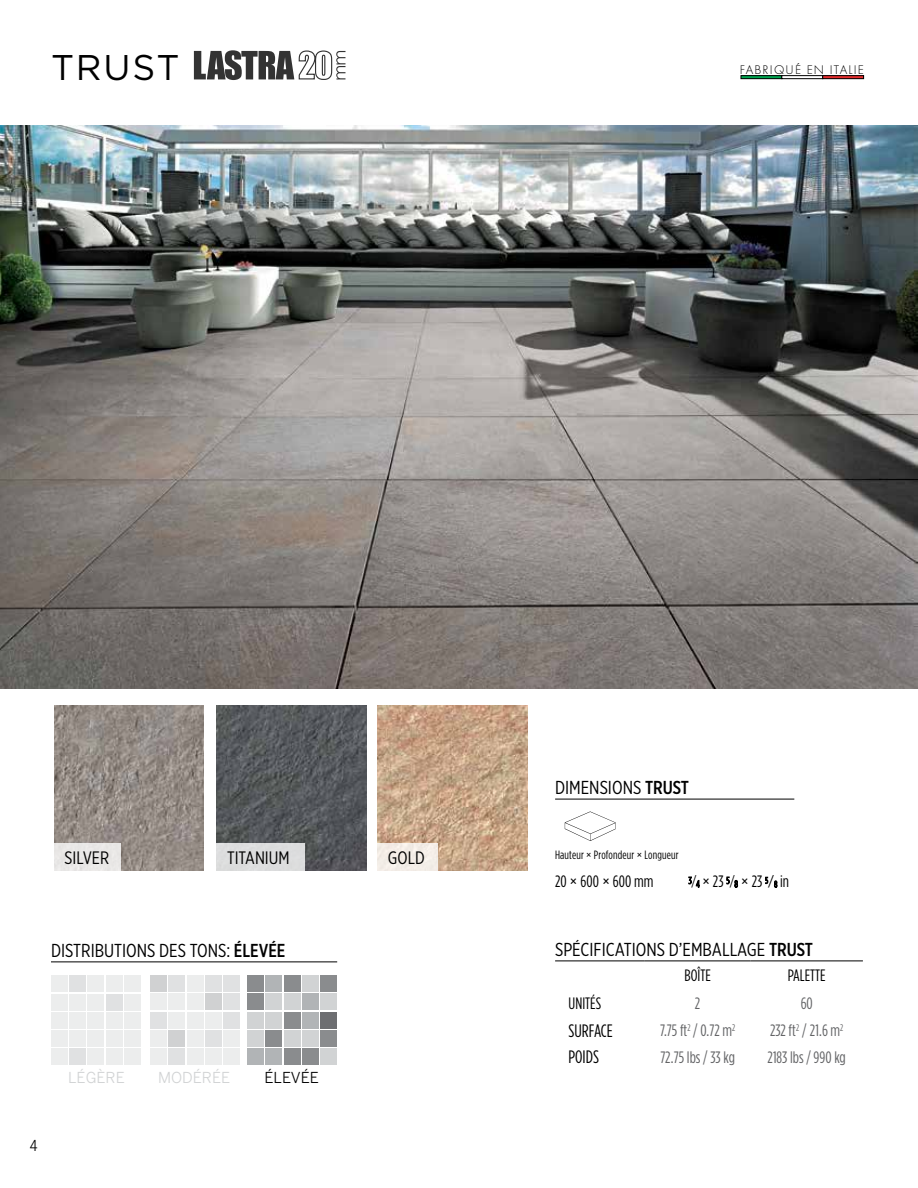
<style>
.page{position:relative;width:918px;height:1188px;background:#fff}
.page>*{position:absolute;margin:0;border:0;box-sizing:border-box;transform-origin:0 0}
.t1{font:35.7px "Gotham";letter-spacing:.05em;color:#000}
.t2{font:18.75px "Gotham X Narrow";color:#000}
.t3{font:18px "Gotham X Narrow";color:#000}
.t4{font:18px "Gotham Condensed";color:#000}
.t5{font:16.5px "Gotham Condensed";color:#636466}
.t6{font:16.5px "Gotham Condensed";color:#000}
.t7{font:16.5px "Gotham Condensed";color:#000;scale:.85 1}
.t8{font:15px "Benton Sans";color:#d1d3d4}
.t9{font:15px "Benton Sans";color:#000}
.t10{font:15px "Benton Sans Cond";color:#000}
.t11{font:300 13.05px "Futura T";letter-spacing:.09em;color:#000}
.t12{font:12px "Gotham Condensed";letter-spacing:.015em;color:#000}
.s1{font-weight:500}
.s2{font-family:"Gotham X Narrow"}
.s3{font-size:9.9px}
.s4{font-size:9.15px}
</style>
<div class="page">
<img style="left:0;top:125px;width:918px;height:563px">
<svg style="left:194px;top:50px;width:152px;height:30px"></svg>
<hr style="left:51px;top:962px;width:286px;height:1px;background:#000">
<div style="left:51px;top:975px;width:17px;height:17px;background:#eceded"></div>
<div style="left:69px;top:975px;width:17px;height:17px;background:#e0e1e2"></div>
<div style="left:88px;top:975px;width:16px;height:17px;background:#eceded"></div>
<div style="left:106px;top:975px;width:17px;height:17px;background:#eceded"></div>
<div style="left:124px;top:975px;width:17px;height:17px;background:#eceded"></div>
<div style="left:51px;top:994px;width:17px;height:17px;background:#eceded"></div>
<div style="left:69px;top:994px;width:17px;height:17px;background:#eceded"></div>
<div style="left:88px;top:994px;width:16px;height:17px;background:#eceded"></div>
<div style="left:106px;top:994px;width:17px;height:17px;background:#e0e1e2"></div>
<div style="left:124px;top:994px;width:17px;height:17px;background:#eceded"></div>
<div style="left:51px;top:1012px;width:17px;height:17px;background:#eceded"></div>
<div style="left:69px;top:1012px;width:17px;height:17px;background:#eceded"></div>
<div style="left:88px;top:1012px;width:16px;height:17px;background:#eceded"></div>
<div style="left:106px;top:1012px;width:17px;height:17px;background:#eceded"></div>
<div style="left:124px;top:1012px;width:17px;height:17px;background:#eceded"></div>
<div style="left:51px;top:1030px;width:17px;height:17px;background:#eceded"></div>
<div style="left:69px;top:1030px;width:17px;height:17px;background:#eceded"></div>
<div style="left:88px;top:1030px;width:16px;height:17px;background:#eceded"></div>
<div style="left:106px;top:1030px;width:17px;height:17px;background:#eceded"></div>
<div style="left:124px;top:1030px;width:17px;height:17px;background:#eceded"></div>
<div style="left:51px;top:1048px;width:17px;height:17px;background:#eceded"></div>
<div style="left:69px;top:1048px;width:17px;height:17px;background:#e0e1e2"></div>
<div style="left:88px;top:1048px;width:16px;height:17px;background:#eceded"></div>
<div style="left:106px;top:1048px;width:17px;height:17px;background:#eceded"></div>
<div style="left:124px;top:1048px;width:17px;height:17px;background:#eceded"></div>
<div style="left:150px;top:975px;width:17px;height:17px;background:#d0d1d2"></div>
<div style="left:168px;top:975px;width:17px;height:17px;background:#e0e1e2"></div>
<div style="left:187px;top:975px;width:17px;height:17px;background:#eceded"></div>
<div style="left:205px;top:975px;width:17px;height:17px;background:#e0e1e2"></div>
<div style="left:223px;top:975px;width:17px;height:17px;background:#e0e1e2"></div>
<div style="left:150px;top:993px;width:17px;height:17px;background:#eceded"></div>
<div style="left:168px;top:993px;width:17px;height:17px;background:#eceded"></div>
<div style="left:187px;top:993px;width:17px;height:17px;background:#eceded"></div>
<div style="left:205px;top:993px;width:17px;height:17px;background:#d0d1d2"></div>
<div style="left:223px;top:993px;width:17px;height:17px;background:#e0e1e2"></div>
<div style="left:150px;top:1012px;width:17px;height:17px;background:#e0e1e2"></div>
<div style="left:168px;top:1012px;width:17px;height:17px;background:#eceded"></div>
<div style="left:187px;top:1012px;width:17px;height:17px;background:#eceded"></div>
<div style="left:205px;top:1012px;width:17px;height:17px;background:#eceded"></div>
<div style="left:223px;top:1012px;width:17px;height:17px;background:#e0e1e2"></div>
<div style="left:150px;top:1030px;width:17px;height:17px;background:#eceded"></div>
<div style="left:168px;top:1030px;width:17px;height:17px;background:#d0d1d2"></div>
<div style="left:187px;top:1030px;width:17px;height:17px;background:#eceded"></div>
<div style="left:205px;top:1030px;width:17px;height:17px;background:#e0e1e2"></div>
<div style="left:223px;top:1030px;width:17px;height:17px;background:#eceded"></div>
<div style="left:150px;top:1048px;width:17px;height:17px;background:#eceded"></div>
<div style="left:168px;top:1048px;width:17px;height:17px;background:#e0e1e2"></div>
<div style="left:187px;top:1048px;width:17px;height:17px;background:#eceded"></div>
<div style="left:205px;top:1048px;width:17px;height:17px;background:#eceded"></div>
<div style="left:223px;top:1048px;width:17px;height:17px;background:#eceded"></div>
<div style="left:247px;top:975px;width:17px;height:17px;background:#8a8c8e"></div>
<div style="left:266px;top:975px;width:16px;height:17px;background:#b1b4b6"></div>
<div style="left:284px;top:975px;width:17px;height:17px;background:#8a8c8e"></div>
<div style="left:302px;top:975px;width:17px;height:17px;background:#d1d3d4"></div>
<div style="left:320px;top:975px;width:17px;height:17px;background:#8a8c8e"></div>
<div style="left:247px;top:993px;width:17px;height:17px;background:#8a8c8e"></div>
<div style="left:266px;top:993px;width:16px;height:17px;background:#d1d3d4"></div>
<div style="left:284px;top:993px;width:17px;height:17px;background:#d1d3d4"></div>
<div style="left:302px;top:993px;width:17px;height:17px;background:#b1b4b6"></div>
<div style="left:320px;top:993px;width:17px;height:17px;background:#d1d3d4"></div>
<div style="left:247px;top:1012px;width:17px;height:17px;background:#d1d3d4"></div>
<div style="left:266px;top:1012px;width:16px;height:17px;background:#d1d3d4"></div>
<div style="left:284px;top:1012px;width:17px;height:17px;background:#8a8c8e"></div>
<div style="left:302px;top:1012px;width:17px;height:17px;background:#b1b4b6"></div>
<div style="left:320px;top:1012px;width:17px;height:17px;background:#6d6e71"></div>
<div style="left:247px;top:1030px;width:17px;height:17px;background:#d1d3d4"></div>
<div style="left:266px;top:1030px;width:16px;height:17px;background:#8a8c8e"></div>
<div style="left:284px;top:1030px;width:17px;height:17px;background:#d1d3d4"></div>
<div style="left:302px;top:1030px;width:17px;height:17px;background:#d1d3d4"></div>
<div style="left:320px;top:1030px;width:17px;height:17px;background:#8a8c8e"></div>
<div style="left:247px;top:1048px;width:17px;height:17px;background:#b1b4b6"></div>
<div style="left:266px;top:1048px;width:16px;height:17px;background:#b1b4b6"></div>
<div style="left:284px;top:1048px;width:17px;height:17px;background:#8a8c8e"></div>
<div style="left:302px;top:1048px;width:17px;height:17px;background:#8a8c8e"></div>
<div style="left:320px;top:1048px;width:17px;height:17px;background:#d1d3d4"></div>
<img style="left:54px;top:706px;width:150px;height:165px">
<img style="left:216px;top:706px;width:150px;height:165px">
<img style="left:377px;top:706px;width:150px;height:165px">
<div style="left:377px;top:843px;width:61px;height:28px;background:#f3ede7"></div>
<div style="left:216px;top:843px;width:89px;height:28px;background:#dcddde"></div>
<div style="left:54px;top:843px;width:67px;height:28px;background:#e9e7e7"></div>
<div style="left:741px;top:75px;width:41px;height:4px;border:1px solid #000"></div>
<div style="left:782px;top:75px;width:41px;height:4px;border:1px solid #000"></div>
<div style="left:823px;top:75px;width:41px;height:4px;border:1px solid #000"></div>
<hr style="left:555px;top:799px;width:239px;height:1px;background:#000">
<svg style="left:565px;top:811px;width:51px;height:30px"></svg>
<svg style="left:689px;top:877px;width:11px;height:11px"></svg>
<svg style="left:727px;top:877px;width:11px;height:11px"></svg>
<svg style="left:765px;top:877px;width:3px;height:7px"></svg>
<svg style="left:774px;top:881px;width:3px;height:7px"></svg>
<hr style="left:555px;top:961px;width:90px;height:1px;background:#000">
<hr style="left:645px;top:961px;width:106px;height:1px;background:#000">
<hr style="left:751px;top:961px;width:112px;height:1px;background:#000">
<h1 class="t1" style="left:51px;top:48px;width:130px">TRUST</h1>
<p class="t11" style="left:740px;top:62px;width:126px">FABRIQUÉ EN ITALIE</p>
<p class="t3" style="left:65px;top:847px;width:46px">SILVER</p>
<p class="t3" style="left:227px;top:847px;width:64px">TITANIUM</p>
<p class="t3" style="left:388px;top:847px;width:38px">GOLD</p>
<p class="t2" style="left:51px;top:939px;width:236px">DISTRIBUTIONS DES TONS: <span class="s1">ÉLEVÉE</span></p>
<p class="t10" style="left:30px;top:1136px;width:9px">4</p>
<p class="t8" style="left:68px;top:1068px;width:58px">LÉGÈRE</p>
<p class="t8" style="left:158px;top:1068px;width:74px">MODÉRÉE</p>
<p class="t9" style="left:265px;top:1068px;width:56px">ÉLEVÉE</p>
<p class="t2" style="left:555px;top:776px;width:136px">DIMENSIONS <span class="s1">TRUST</span></p>
<p class="t12" style="left:555px;top:848px;width:125px">Hauteur <span class="s2">×</span> Profondeur <span class="s2">×</span> Longueur</p>
<p class="t6" style="left:555px;top:873px;width:100px">20 <span class="s2">×</span> 600 <span class="s2">×</span> 600 mm</p>
<p class="t7" style="left:689px;top:873px;width:120px"><sup>3</sup>⁄<span class="s3">4</span> <span class="s2">×</span> 23 <sup>5</sup>⁄<span class="s3">8</span> <span class="s2">×</span> 23 <sup>5</sup>⁄<span class="s4">8</span> in</p>
<p class="t2" style="left:555px;top:938px;width:260px">SPÉCIFICATIONS D’EMBALLAGE <span class="s1">TRUST</span></p>
<p class="t6" style="left:685px;top:966px;width:28px">BOÎTE</p>
<p class="t6" style="left:788px;top:966px;width:39px">PALETTE</p>
<p class="t6" style="left:569px;top:994px;width:34px">UNITÉS</p>
<p class="t5" style="left:695px;top:994px;width:7px">2</p>
<p class="t5" style="left:801px;top:994px;width:14px">60</p>
<p class="t4" style="left:569px;top:1021px;width:46px">SURFACE</p>
<p class="t5" style="left:660px;top:1022px;width:77px">7.75 ft<sup>2</sup> / 0.72 m<sup>2</sup></p>
<p class="t5" style="left:770px;top:1022px;width:75px">232 ft<sup>2</sup> / 21.6 m<sup>2</sup></p>
<p class="t4" style="left:569px;top:1047px;width:32px">POIDS</p>
<p class="t5" style="left:660px;top:1048px;width:76px">72.75 lbs / 33 kg</p>
<p class="t5" style="left:768px;top:1048px;width:80px">2183 lbs / 990 kg</p>
</div>
